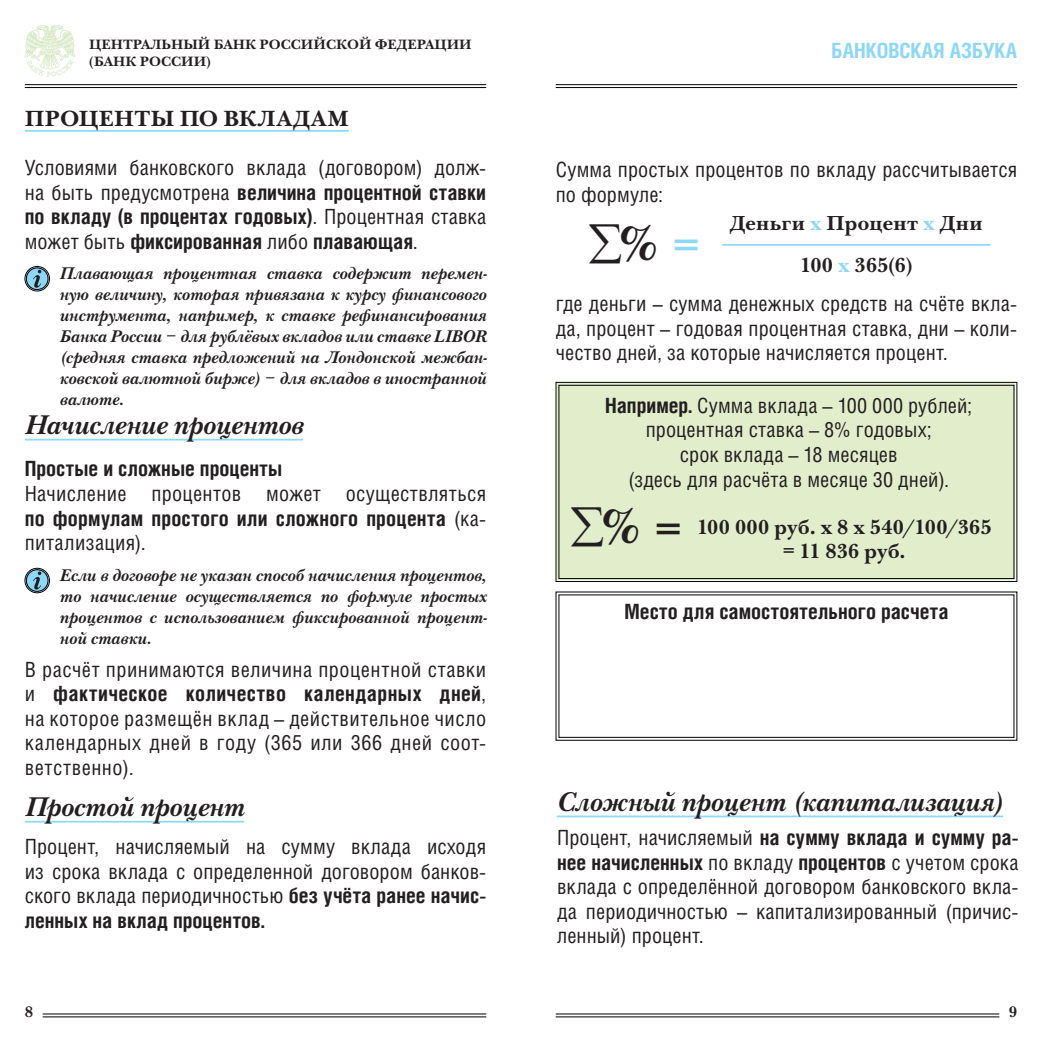
<style>
.page{position:relative;width:1042px;height:1042px;background:#fff}
.page>*{position:absolute;margin:0;border:0;box-sizing:border-box;transform-origin:0 0}
.t1{font:700 47.25px "New Baskerville C";color:#231f20}
.t2{font:italic 700 28px "New Baskerville C";color:#231f20}
.t3{font:700 22.75px "New Baskerville C";letter-spacing:.015em;color:#231f20}
.t4{font:21px/24.5px "Helios Cond";letter-spacing:.005em;color:#231f20;text-align:justify}
.t5{font:700 21px/24.5px "New Baskerville C";letter-spacing:.005em;color:#231f20;text-align:center}
.t6{font:700 21px "Helios Cond";color:#231f20}
.t7{font:700 21px "Helios Cond";color:#8dd7f7}
.t8{font:italic 700 17.5px/21px "New Baskerville C";letter-spacing:.01em;color:#231f20;text-align:justify}
.t9{font:700 15.75px "New Baskerville C";color:#231f20}
.t10{font:700 14px/16.8px "New Baskerville C";color:#231f20}
.s1{font-weight:700}
.s2{color:#8dd7f7}
</style>
<div class="page">
<svg style="left:25px;top:25px;width:51px;height:52px"></svg>
<hr style="left:25px;top:84px;width:461px;height:1px;background:#000">
<hr style="left:25px;top:87px;width:461px;height:1px;background:#000">
<hr style="left:43px;top:1013px;width:443px;height:1px;background:#000">
<hr style="left:43px;top:1016px;width:443px;height:1px;background:#000">
<hr style="left:556px;top:1013px;width:443px;height:1px;background:#000">
<hr style="left:556px;top:1016px;width:443px;height:1px;background:#000">
<hr style="left:556px;top:84px;width:461px;height:1px;background:#000">
<hr style="left:556px;top:87px;width:461px;height:1px;background:#000">
<hr style="left:25px;top:130px;width:324px;height:2px;background:#8dd7f7">
<hr style="left:25px;top:439px;width:278px;height:1px;background:#8dd7f7">
<hr style="left:25px;top:821px;width:219px;height:1px;background:#8dd7f7">
<hr style="left:722px;top:244px;width:268px;height:2px;background:#8dd7f7">
<div style="left:555px;top:382px;width:462px;height:200px;background:#e2eecb"></div>
<div style="left:559px;top:385px;width:455px;height:194px;border:1px solid #000"></div>
<svg style="left:555px;top:591px;width:462px;height:150px"></svg>
<svg style="left:26px;top:267px;width:23px;height:23px"></svg>
<div style="left:25px;top:266px;width:25px;height:25px;border:1px solid #000;border-radius:50%"></div>
<div style="left:26px;top:268px;width:22px;height:22px;border:1px solid #000;border-radius:50%"></div>
<svg style="left:33px;top:270px;width:8px;height:18px"></svg>
<svg style="left:26px;top:569px;width:23px;height:23px"></svg>
<div style="left:25px;top:568px;width:25px;height:25px;border:1px solid #000;border-radius:50%"></div>
<div style="left:26px;top:569px;width:22px;height:22px;border:1px solid #000;border-radius:50%"></div>
<svg style="left:33px;top:571px;width:8px;height:18px"></svg>
<hr style="left:557px;top:815px;width:446px;height:2px;background:#8dd7f7">
<p class="t10" style="left:89px;top:37px;width:384px">ЦЕНТРАЛЬНЫЙ БАНК РОССИЙСКОЙ ФЕДЕРАЦИИ (БАНК РОССИИ)</p>
<p class="t3" style="left:25px;top:105px;width:326px">ПРОЦЕНТЫ ПО ВКЛАДАМ</p>
<p class="t4" style="left:25px;top:155px;width:463px">Условиями банковского вклада (договором) долж&shy;на быть предусмотрена <span class="s1">величина процентной ставки по вкладу (в процентах годовых)</span>. Процентная ставка может быть <span class="s1">фиксированная</span> либо <span class="s1">плавающая</span>.</p>
<p class="t8" style="left:60px;top:263px;width:429px">Плавающая процентная ставка содержит перемен&shy;ную величину, которая привязана к курсу финансового инструмента, например, к ставке рефинансирования Банка России – для рублёвых вкладов или ставке LIBOR (средняя ставка предложений на Лондонской межбан&shy;ковской валютной бирже) – для вкладов в иностранной валюте.</p>
<p class="t2" style="left:25px;top:409px;width:279px">Начисление процентов</p>
<p class="t6" style="left:25px;top:456px;width:259px">Простые и сложные проценты</p>
<p class="t4" style="left:25px;top:481px;width:463px">Начисление процентов может осуществляться <span class="s1">по формулам простого или сложного процента</span> (ка&shy;питализация).</p>
<p class="t8" style="left:60px;top:565px;width:429px">Если в договоре не указан способ начисления процентов, то начисление осуществляется по формуле простых процентов с использованием фиксированной процент&shy;ной ставки.</p>
<p class="t4" style="left:25px;top:656px;width:463px">В расчёт принимаются величина процентной ставки и <span class="s1">фактическое количество календарных дней</span>, на которое размещён вклад – действительное число календарных дней в году (365 или 366 дней соот&shy;ветственно).</p>
<p class="t2" style="left:25px;top:791px;width:221px">Простой процент</p>
<p class="t4" style="left:25px;top:834px;width:463px">Процент, начисляемый на сумму вклада исходя из срока вклада с определенной договором банков&shy;ского вклада периодичностью <span class="s1">без учёта ранее начис&shy;ленных на вклад процентов.</span></p>
<p class="t7" style="left:831px;top:38px;width:187px">БАНКОВСКАЯ АЗБУКА</p>
<p class="t4" style="left:556px;top:157px;width:463px">Сумма простых процентов по вкладу рассчитывается по формуле:</p>
<p class="t5" style="left:730px;top:211px;width:254px">Деньги <span class="s2">x</span> Процент <span class="s2">x</span> Дни</p>
<p class="t1" style="left:588px;top:216px;width:112px">∑% <span class="s2">=</span></p>
<p class="t5" style="left:800px;top:253px;width:114px">100 <span class="s2">x</span> 365(6)</p>
<p class="t4" style="left:556px;top:291px;width:463px">где деньги – сумма денежных средств на счёте вкла&shy;да, процент – годовая процентная ставка, дни – коли&shy;чество дней, за которые начисляется процент.</p>
<p class="t4" style="left:605px;top:393px;width:368px;text-align:center"><span class="s1">Например.</span> Сумма вклада – 100 000 рублей; процентная ставка – 8% годовых;<br>срок вклада – 18 месяцев<br>(здесь для расчёта в месяце 30 дней).</p>
<p class="t1" style="left:570px;top:501px;width:112px">∑% =</p>
<p class="t5" style="left:697px;top:515px;width:296px">100 000 руб. x 8 x 540/100/365 = 11 836 руб.</p>
<p class="t6" style="left:624px;top:599px;width:325px">Место для самостоятельного расчета</p>
<p class="t2" style="left:557px;top:786px;width:448px">Сложный процент (капитализация)</p>
<p class="t4" style="left:557px;top:825px;width:463px">Процент, начисляемый <span class="s1">на сумму вклада и сумму ра&shy;нее начисленных</span> по вкладу <span class="s1">процентов</span> с учетом срока вклада с определённой договором банковского вкла&shy;да периодичностью – капитализированный (причис&shy;ленный) процент.</p>
<p class="t9" style="left:25px;top:1003px;width:10px">8</p>
<p class="t9" style="left:1009px;top:1003px;width:10px">9</p>
</div>
